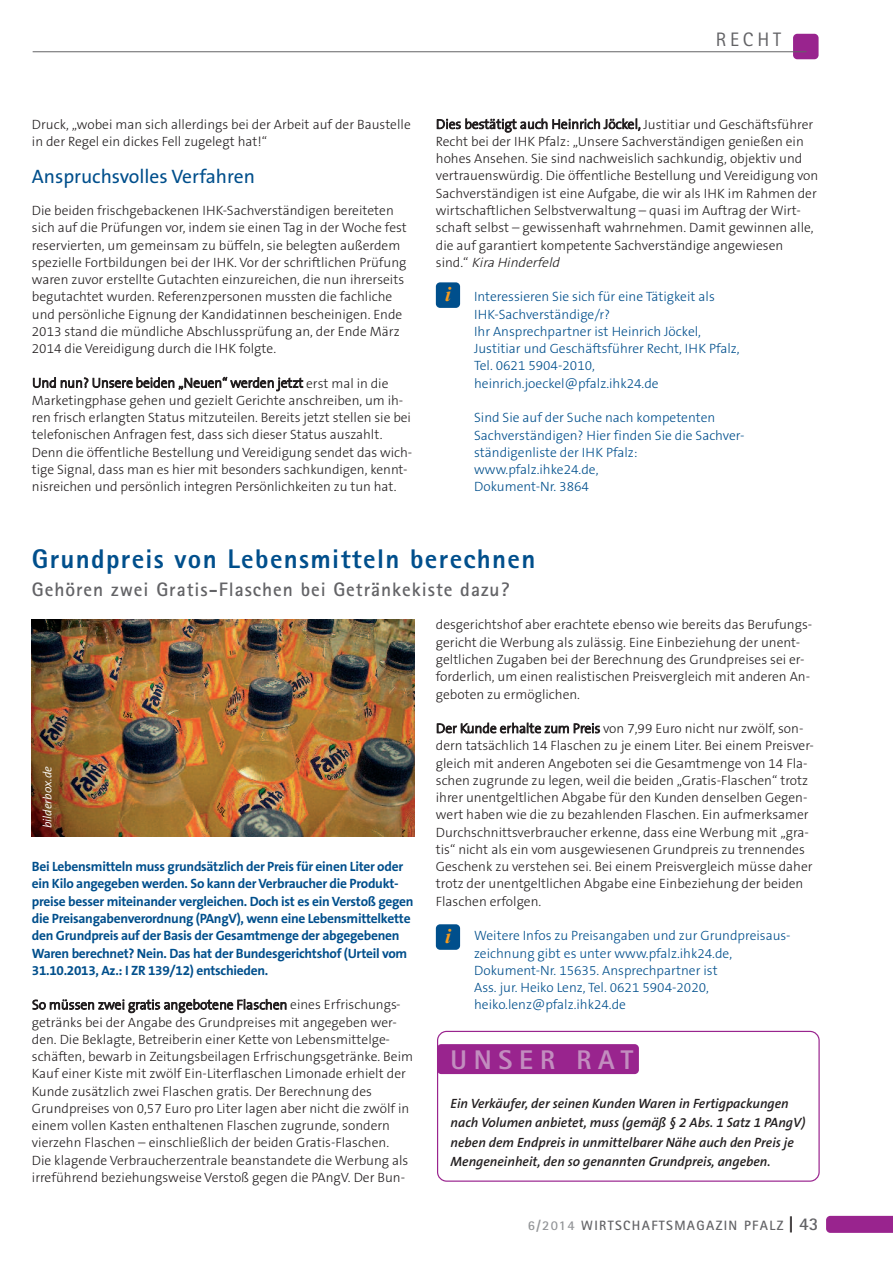
<style>
.page{position:relative;width:893px;height:1263px;background:#fff}
.page>*{position:absolute;margin:0;border:0;box-sizing:border-box;transform-origin:0 0}
.t1{font:800 27px "Rotis Sans Serif";letter-spacing:.05em;color:#004f8c}
.t2{font:800 27px "Rotis Sans Serif";letter-spacing:.25em;color:#c28dbf}
.t3{font:italic 700 21px "Times New Roman";color:#f89c1c}
.t4{font:700 19.5px "Rotis Sans Serif";letter-spacing:.05em;color:#636366}
.t5{font:19.5px "The Sans B5 Plain";color:#004f8c}
.t6{font:19.5px "Rotis Sans Serif";letter-spacing:.2em;color:#636366}
.t7{font:300 13.5px/17.2px "The Sans B3";color:#231f20}
.t8{font:300 13.5px/17.2px "The Sans B3";color:#004f8c}
.t9{font:700 13.5px/17.2px "The Sans B7";letter-spacing:-.02em;color:#004f8c}
.t10{font:italic 600 13.5px/19.5px "The Sans B6";color:#231f20}
.t11{font:700 13.5px "Rotis Sans Serif";letter-spacing:.1em;color:#636366}
.t12{font:italic 300 12px "The Sans B4";letter-spacing:-.005em;color:#fff}
.s1{font-style:italic}
.s2{color:#939598}
.s3{font-size:18px;color:#231f20}
.s4{font-size:18px}
</style>
<div class="page">
<svg style="left:826px;top:1216px;width:67px;height:17px"></svg>
<div style="left:793px;top:34px;width:26px;height:25px;background:#99248e;border-radius:4px"></div>
<hr style="left:33px;top:51px;width:774px;height:1px;background:#636366">
<div style="left:436px;top:282px;width:24px;height:26px;background:#004f8c;border-radius:4px"></div>
<img style="left:32px;top:619px;width:383px;height:218px">
<svg style="left:437px;top:1031px;width:383px;height:151px"></svg>
<div style="left:437px;top:1044px;width:202px;height:30px;background:#99248e;border-radius:4px"></div>
<div style="left:436px;top:924px;width:24px;height:26px;background:#004f8c;border-radius:4px"></div>
<p class="t6" style="left:716px;top:32px;width:67px">RECHT</p>
<p class="t7" style="left:32px;top:116px;width:380px">Druck, „wobei man sich allerdings bei der Arbeit auf der Baustelle in der Regel ein dickes Fell zugelegt hat!“</p>
<p class="t5" style="left:32px;top:167px;width:225px">Anspruchsvolles Verfahren</p>
<p class="t7" style="left:32px;top:202px;width:377px">Die beiden frischgebackenen IHK-Sachverständigen bereiteten sich auf die Prüfungen vor, indem sie einen Tag in der Woche fest reservierten, um gemeinsam zu büffeln, sie belegten außerdem spezielle Fortbildungen bei der IHK. Vor der schriftlichen Prüfung waren zuvor erstellte Gutachten einzureichen, die nun ihrerseits begutachtet wurden. Referenzpersonen mussten die fachliche und persönliche Eignung der Kandidatinnen bescheinigen. Ende 2013 stand die mündliche Abschlussprüfung an, der Ende März 2014 die Vereidigung durch die IHK folgte.</p>
<p class="t7" style="left:32px;top:375px;width:382px">Und nun? Unsere beiden „Neuen“ werden jetzt erst mal in die Marketingphase gehen und gezielt Gerichte anschreiben, um ih&shy;ren frisch erlangten Status mitzuteilen. Bereits jetzt stellen sie bei telefonischen Anfragen fest, dass sich dieser Status auszahlt.<br>Denn die öffentliche Bestellung und Vereidigung sendet das wich&shy;tige Signal, dass man es hier mit besonders sachkundigen, kennt&shy;nisreichen und persönlich integren Persönlichkeiten zu tun hat.</p>
<p class="t7" style="left:436px;top:116px;width:384px">Dies bestätigt auch Heinrich Jöckel, Justitiar und Geschäftsführer Recht bei der IHK Pfalz: „Unsere Sachverständigen genießen ein hohes Ansehen. Sie sind nachweislich sachkundig, objektiv und vertrauenswürdig. Die öffentliche Bestellung und Vereidigung von Sachverständigen ist eine Aufgabe, die wir als IHK im Rahmen der wirtschaftlichen Selbstverwaltung – quasi im Auftrag der Wirt&shy;schaft selbst – gewissenhaft wahrnehmen. Damit gewinnen alle, die auf garantiert kompetente Sachverständige angewiesen<br>s i n d . “ <span class="s1">Kira Hinderfeld</span></p>
<p class="t8" style="left:474px;top:289px;width:267px">Interessieren Sie sich für eine Tätigkeit als IHK-Sachverständige/r?<br>Ihr Ansprechpartner ist Heinrich Jöckel, Justitiar und Geschäftsführer Recht, IHK Pfalz, Tel. 0621 5904-2010, heinrich.joeckel@pfalz.ihk24.de</p>
<p class="t8" style="left:474px;top:410px;width:272px">Sind Sie auf der Suche nach kompetenten<br>Sachverständigen? Hier finden Sie die Sachver&shy;ständigenliste der IHK Pfalz: www.pfalz.ihke24.de,<br>Dokument-Nr. 3864</p>
<p class="t3" style="left:445px;top:282px;width:7px">i</p>
<p class="t1" style="left:32px;top:549px;width:505px">Grundpreis von Lebensmitteln berechnen</p>
<p class="t4" style="left:32px;top:582px;width:479px">Gehören zwei Gratis-Flaschen bei Getränkekiste dazu?</p>
<p class="t12" style="left:41px;top:828px;width:64px;rotate:-90deg">bilderbox.de</p>
<p class="t9" style="left:32px;top:858px;width:383px">Bei Lebensmitteln muss grundsätzlich der Preis für einen Liter oder ein Kilo angegeben werden. So kann der Verbraucher die Produkt&shy;preise besser miteinander vergleichen. Doch ist es ein Verstoß gegen die Preisangabenverordnung (PAngV), wenn eine Lebensmittelkette den Grundpreis auf der Basis der Gesamtmenge der abgegebenen Waren berechnet? Nein. Das hat der Bundesgerichtshof (Urteil vom 31.10.2013, Az.: I ZR 139/12) entschieden.</p>
<p class="t7" style="left:32px;top:996px;width:383px">So müssen zwei gratis angebotene Flaschen eines Erfrischungs&shy;getränks bei der Angabe des Grundpreises mit angegeben wer&shy;den. Die Beklagte, Betreiberin einer Kette von Lebensmittelge&shy;schäften, bewarb in Zeitungsbeilagen Erfrischungsgetränke. Beim Kauf einer Kiste mit zwölf Ein-Literflaschen Limonade erhielt der Kunde zusätzlich zwei Flaschen gratis. Der Berechnung des Grundpreises von 0,57 Euro pro Liter lagen aber nicht die zwölf in einem vollen Kasten enthaltenen Flaschen zugrunde, sondern vierzehn Flaschen – einschließlich der beiden Gratis-Flaschen.<br>Die klagende Verbraucherzentrale beanstandete die Werbung als irreführend beziehungsweise Verstoß gegen die PAngV. Der Bun-</p>
<p class="t7" style="left:436px;top:617px;width:378px">desgerichtshof aber erachtete ebenso wie bereits das Berufungs&shy;gericht die Werbung als zulässig. Eine Einbeziehung der unent&shy;geltlichen Zugaben bei der Berechnung des Grundpreises sei er&shy;forderlich, um einen realistischen Preisvergleich mit anderen An&shy;geboten zu ermöglichen.</p>
<p class="t7" style="left:436px;top:720px;width:380px">Der Kunde erhalte zum Preis von 7,99 Euro nicht nur zwölf, son&shy;dern tatsächlich 14 Flaschen zu je einem Liter. Bei einem Preisver&shy;gleich mit anderen Angeboten sei die Gesamtmenge von 14 Fla&shy;schen zugrunde zu legen, weil die beiden „Gratis-Flaschen“ trotz ihrer unentgeltlichen Abgabe für den Kunden denselben Gegen&shy;wert haben wie die zu bezahlenden Flaschen. Ein aufmerksamer Durchschnittsverbraucher erkenne, dass eine Werbung mit „gra&shy;tis“ nicht als ein vom ausgewiesenen Grundpreis zu trennendes Geschenk zu verstehen sei. Bei einem Preisvergleich müsse daher trotz der unentgeltlichen Abgabe eine Einbeziehung der beiden Flaschen erfolgen.</p>
<p class="t8" style="left:474px;top:927px;width:318px">Weitere Infos zu Preisangaben und zur Grundpreisaus&shy;zeichnung gibt es unter www.pfalz.ihk24.de, Dokument-Nr. 15635. Ansprechpartner ist<br>Ass. jur. Heiko Lenz, Tel. 0621 5904-2020, heiko.lenz@pfalz.ihk24.de</p>
<p class="t3" style="left:445px;top:923px;width:7px">i</p>
<p class="t2" style="left:451px;top:1050px;width:184px">UNSER RAT</p>
<p class="t10" style="left:451px;top:1094px;width:356px">Ein Verkäufer, der seinen Kunden Waren in Fertigpackungen nach Volumen anbietet, muss (gemäß § 2 Abs. 1 Satz 1 PAngV) neben dem Endpreis in unmittelbarer Nähe auch den Preis je Mengeneinheit, den so genannten Grundpreis, angeben.</p>
<p class="t11" style="left:528px;top:1221px;width:292px"><span class="s2">6/2014</span> WIRTSCHAFTSMAGAZIN PFALZ <span class="s3">|</span> <span class="s4">43</span></p>
</div>
